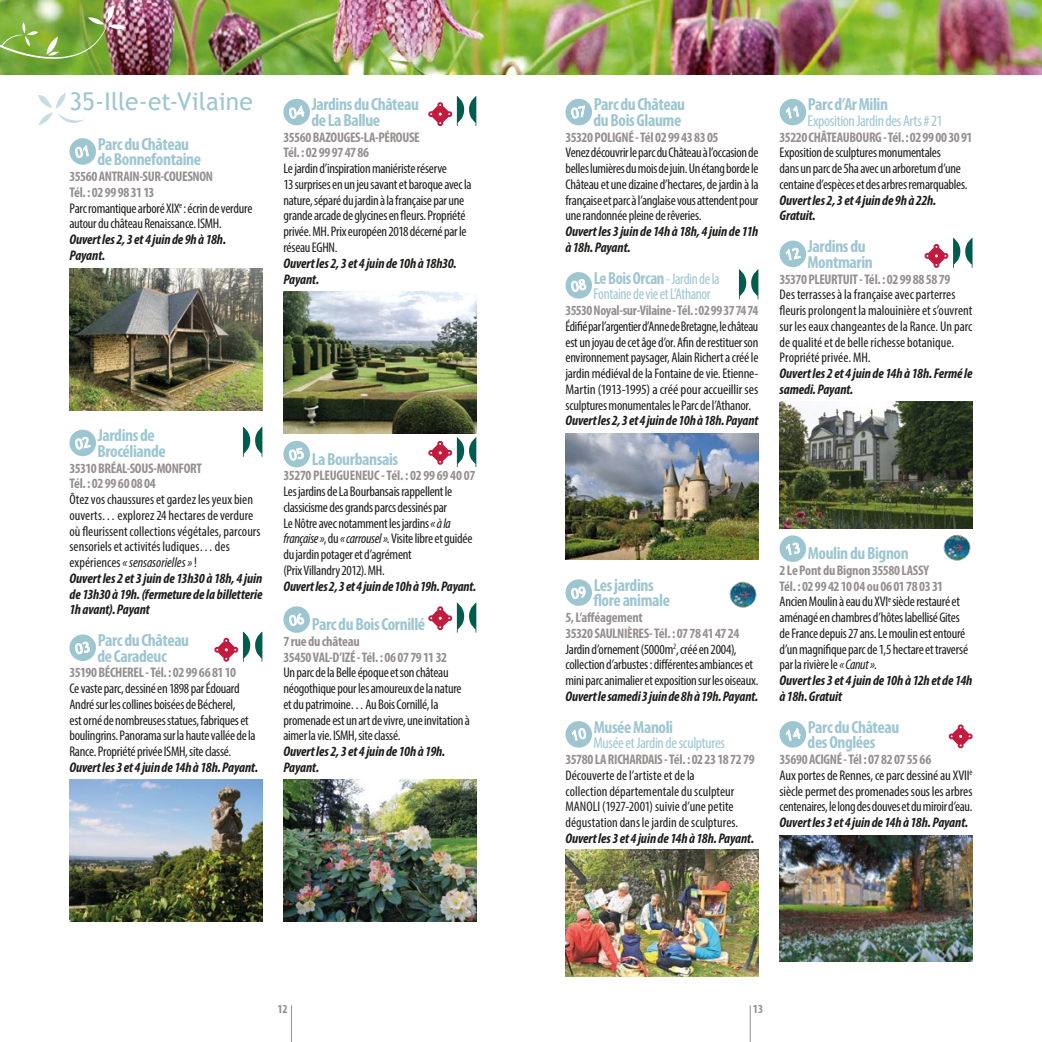
<style>
.page{position:relative;width:1042px;height:1042px;background:#fff}
.page>*{position:absolute;margin:0;border:0;box-sizing:border-box;transform-origin:0 0}
.t1{font:24.5px "Trebuchet MS";letter-spacing:.005em;color:#9ec6d1}
.t2{font:700 condensed 17.5px/15.8px "Myriad Pro";letter-spacing:-.025em;color:#9ec6d1}
.t3{font:700 condensed 17.5px "Myriad Pro";letter-spacing:-.025em;color:#9ec6d1;scale:.95 1}
.t4{font:condensed 15.75px "Myriad Pro";letter-spacing:-.02em;color:#9ec6d1}
.t5{font:condensed 15.75px "Myriad Pro";letter-spacing:-.02em;color:#9ec6d1;scale:.95 1}
.t6{font:condensed 14px/15.8px "Myriad Pro";letter-spacing:-.015em;color:#1d1d1b}
.t7{font:italic 700 condensed 14px/15.8px "Myriad Pro";letter-spacing:-.005em;color:#1d1d1b}
.t8{font:700 condensed 14px/15.8px "Myriad Pro";letter-spacing:-.025em;color:#95908f}
.t9{font:condensed 14px/15.8px "Myriad Pro";letter-spacing:.005em;color:#1d1d1b}
.t10{font:700 condensed 12.25px "Myriad Pro";color:#95908f}
.s1{font-weight:700;color:#95908f}
.s2{font-style:italic}
.s3{font-weight:700;font-style:italic}
.s4{font-weight:400;font-size:15.75px}
</style>
<div class="page">
<hr style="left:750px;top:1005px;width:1px;height:37px;background:#95908f">
<hr style="left:291px;top:1005px;width:1px;height:37px;background:#95908f">
<img style="left:0;top:0;width:1042px;height:74px">
<svg style="left:739px;top:269px;width:19px;height:30px"></svg>
<img style="left:729px;top:581px;width:28px;height:27px">
<svg style="left:243px;top:427px;width:19px;height:30px"></svg>
<svg style="left:214px;top:631px;width:48px;height:30px"></svg>
<svg style="left:38px;top:92px;width:46px;height:33px"></svg>
<svg style="left:924px;top:238px;width:48px;height:30px"></svg>
<img style="left:943px;top:534px;width:28px;height:27px">
<svg style="left:949px;top:724px;width:23px;height:24px"></svg>
<svg style="left:428px;top:96px;width:48px;height:30px"></svg>
<svg style="left:428px;top:437px;width:48px;height:30px"></svg>
<svg style="left:428px;top:602px;width:48px;height:30px"></svg>
<img style="left:0;top:0;width:126px;height:59px">
<img style="left:69px;top:268px;width:193px;height:142px">
<img style="left:69px;top:779px;width:193px;height:142px">
<img style="left:566px;top:433px;width:192px;height:126px">
<img style="left:566px;top:850px;width:192px;height:126px">
<img style="left:779px;top:835px;width:193px;height:126px">
<img style="left:779px;top:402px;width:193px;height:126px">
<img style="left:283px;top:779px;width:193px;height:142px">
<img style="left:283px;top:291px;width:193px;height:142px">
<svg style="left:565px;top:98px;width:27px;height:28px"></svg>
<svg style="left:565px;top:272px;width:27px;height:27px"></svg>
<svg style="left:565px;top:579px;width:27px;height:27px"></svg>
<svg style="left:565px;top:721px;width:27px;height:27px"></svg>
<svg style="left:69px;top:138px;width:27px;height:27px"></svg>
<svg style="left:69px;top:429px;width:27px;height:28px"></svg>
<svg style="left:69px;top:634px;width:27px;height:27px"></svg>
<svg style="left:779px;top:98px;width:27px;height:28px"></svg>
<svg style="left:779px;top:240px;width:27px;height:27px"></svg>
<svg style="left:779px;top:535px;width:27px;height:27px"></svg>
<svg style="left:779px;top:721px;width:27px;height:27px"></svg>
<svg style="left:283px;top:98px;width:27px;height:28px"></svg>
<svg style="left:283px;top:441px;width:27px;height:27px"></svg>
<svg style="left:283px;top:606px;width:27px;height:27px"></svg>
<h1 class="t1" style="left:69px;top:87px;width:185px">35-Ille-et-Vilaine</h1>
<p class="t2" style="left:97px;top:135px;width:105px">Parc du Château de Bonnefontaine</p>
<p class="t6" style="left:69px;top:168px;width:184px"><span class="s1">35560 ANTRAIN-SUR-COUESNON<br>Tél. : 02 99 98 31 13<br></span>Parc romantique arboré XIX<sup>e</sup> : écrin de verdure autour du château Renaissance. ISMH.</p>
<p class="t7" style="left:69px;top:231px;width:158px">Ouvert les 2, 3 et 4 juin de 9h à 18h.<br>Payant.</p>
<p class="t2" style="left:311px;top:96px;width:109px">Jardins du Château de La Ballue</p>
<p class="t8" style="left:283px;top:129px;width:138px">35560 BAZOUGES-LA-PÉROUSE<br>Tél. : 02 99 97 47 86</p>
<p class="t6" style="left:283px;top:161px;width:190px">Le jardin d’inspiration maniériste réserve<br>13 surprises en un jeu savant et baroque avec la nature, séparé du jardin à la française par une grande arcade de glycines en fleurs. Propriété privée. MH. Prix européen 2018 décerné par le réseau EGHN.</p>
<p class="t7" style="left:283px;top:255px;width:175px">Ouvert les 2, 3 et 4 juin de 10h à 18h30.<br>Payant.</p>
<p class="t2" style="left:97px;top:427px;width:70px">Jardins de<br>Brocéliande</p>
<p class="t8" style="left:69px;top:460px;width:134px">35310 BRÉAL-SOUS-MONFORT<br>Tél. : 02 99 60 08 04</p>
<p class="t9" style="left:69px;top:491px;width:194px">Ôtez vos chaussures et gardez les yeux bien ouverts… explorez 24 hectares de verdure où fleurissent collections végétales, parcours sensoriels et activités ludiques… des expériences <span class="s2">« sensasorielles »</span> !<br><span class="s3">Ouvert les 2 et 3 juin de 13h30 à 18h, 4 juin de 13h30 à 19h. (fermeture de la billetterie 1h avant). Payant</span></p>
<p class="t2" style="left:97px;top:632px;width:93px">Parc du Château de Caradeuc</p>
<p class="t8" style="left:69px;top:664px;width:168px">35190 BÉCHEREL - Tél. : 02 99 66 81 10</p>
<p class="t6" style="left:69px;top:680px;width:188px">Ce vaste parc, dessiné en 1898 par Édouard André sur les collines boisées de Bécherel,<br>est orné de nombreuses statues, fabriques et boulingrins. Panorama sur la haute vallée de la Rance. Propriété privée ISMH, site classé.</p>
<p class="t7" style="left:69px;top:759px;width:190px">Ouvert les 3 et 4 juin de 14h à 18h. Payant.</p>
<p class="t2" style="left:312px;top:450px;width:88px">La Bourbansais</p>
<p class="t8" style="left:283px;top:467px;width:194px">35270 PLEUGUENEUC - Tél. : 02 99 69 40 07</p>
<p class="t6" style="left:283px;top:483px;width:191px">Les jardins de La Bourbansais rappellent le classicisme des grands parcs dessinés par<br>Le Nôtre avec notamment les jardins <span class="s2">« à la française »</span>, du <span class="s2">« carrousel »</span>. Visite libre et guidée du jardin potager et d’agrément<br>(Prix Villandry 2012). MH.</p>
<p class="t7" style="left:283px;top:578px;width:194px">Ouvert les 2, 3 et 4 juin de 10h à 19h. Payant.</p>
<p class="t2" style="left:312px;top:616px;width:115px">Parc du Bois Cornillé</p>
<p class="t8" style="left:283px;top:633px;width:165px">7 rue du château<br>35450 VAL-D’IZÉ - Tél. : 06 07 79 11 32</p>
<p class="t6" style="left:283px;top:665px;width:188px">Un parc de la Belle époque et son château néogothique pour les amoureux de la nature et du patrimoine… Au Bois Cornillé, la promenade est un art de vivre, une invitation à aimer la vie. ISMH, site classé.</p>
<p class="t7" style="left:283px;top:743px;width:163px">Ouvert les 2, 3 et 4 juin de 10h à 19h.<br>Payant.</p>
<p class="t2" style="left:593px;top:96px;width:93px">Parc du Château du Bois Glaume</p>
<p class="t8" style="left:565px;top:129px;width:155px">35320 POLIGNÉ - Tél 02 99 43 83 05</p>
<p class="t6" style="left:565px;top:145px;width:194px;text-align:justify">Venez découvrir le parc du Château à l’occasion de belles lumières du mois de juin. Un étang borde le Château et une dizaine d’hectares, de jardin à la française et parc à l’anglaise vous attendent pour une randonnée pleine de rêveries.</p>
<p class="t7" style="left:565px;top:223px;width:194px">Ouvert les 3 juin de 14h à 18h, 4 juin de 11h à 18h. Payant.</p>
<p class="t3" style="left:594px;top:267px;width:134px">Le Bois Orcan <span class="s4">- Jardin de la</span></p>
<p class="t5" style="left:593px;top:284px;width:125px">Fontaine de vie et L’Athanor</p>
<p class="t8" style="left:565px;top:302px;width:194px">35530 Noyal-sur-Vilaine - Tél. : 02 99 37 74 74</p>
<p class="t6" style="left:565px;top:318px;width:194px;text-align:justify">Édifié par l’argentier d’Anne de Bretagne, le château est un joyau de cet âge d’or. Afin de restituer son environnement paysager, Alain Richert a créé le jardin médiéval de la Fontaine de vie. Etienne-Martin (1913-1995) a créé pour accueillir ses sculptures monumentales le Parc de l’Athanor.</p>
<p class="t7" style="left:565px;top:412px;width:194px">Ouvert les 2, 3 et 4 juin de 10h à 18h. Payant</p>
<p class="t2" style="left:808px;top:96px;width:82px">Parc d’Ar Milin</p>
<p class="t4" style="left:807px;top:111px;width:136px">Exposition Jardin des Arts # 21</p>
<p class="t8" style="left:779px;top:129px;width:194px">35220 CHÂTEAUBOURG - Tél. : 02 99 00 30 91</p>
<p class="t6" style="left:779px;top:145px;width:190px">Exposition de sculptures monumentales<br>dans un parc de 5ha avec un arboretum d’une centaine d’espèces et des arbres remarquables.</p>
<p class="t7" style="left:779px;top:192px;width:158px">Ouvert les 2, 3 et 4 juin de 9h à 22h.<br>Gratuit.</p>
<p class="t2" style="left:807px;top:238px;width:67px">Jardins du<br>Montmarin</p>
<p class="t8" style="left:779px;top:271px;width:172px">35370 PLEURTUIT - Tél. : 02 99 88 58 79</p>
<p class="t6" style="left:779px;top:287px;width:194px">Des terrasses à la française avec parterres fleuris prolongent la malouinière et s’ouvrent sur les eaux changeantes de la Rance. Un parc de qualité et de belle richesse botanique.<br>Propriété privée. MH.</p>
<p class="t7" style="left:779px;top:365px;width:194px">Ouvert les 2 et 4 juin de 14h à 18h. Fermé le samedi. Payant.</p>
<p class="t2" style="left:593px;top:576px;width:78px">Les jardins flore animale</p>
<p class="t6" style="left:565px;top:609px;width:194px"><span class="s1">5, L’afféagement<br>35320 SAULNIÈRES- Tél. : 07 78 41 47 24<br></span>Jardin d’ornement (5000m<sup>2</sup>, créé en 2004), collection d’arbustes : différentes ambiances et mini parc animalier et exposition sur les oiseaux.</p>
<p class="t7" style="left:565px;top:688px;width:194px">Ouvert le samedi 3 juin de 8h à 19h. Payant.</p>
<p class="t2" style="left:594px;top:718px;width:81px">Musée Manoli</p>
<p class="t4" style="left:593px;top:733px;width:133px">Musée et Jardin de sculptures</p>
<p class="t8" style="left:565px;top:751px;width:191px">35780 LA RICHARDAIS - Tél. : 02 23 18 72 79</p>
<p class="t6" style="left:565px;top:767px;width:174px">Découverte de l’artiste et de la collection départementale du sculpteur MANOLI (1927-2001) suivie d’une petite dégustation dans le jardin de sculptures.</p>
<p class="t7" style="left:565px;top:830px;width:190px">Ouvert les 3 et 4 juin de 14h à 18h. Payant.</p>
<p class="t2" style="left:808px;top:545px;width:102px">Moulin du Bignon</p>
<p class="t6" style="left:779px;top:562px;width:194px"><span class="s1">2 Le Pont du Bignon 35580 LASSY<br>Tél. : 02 99 42 10 04 ou 06 01 78 03 31<br></span>Ancien Moulin à eau du XVI<sup>e</sup> siècle restauré et aménagé en chambres d’hôtes labellisé Gites de France depuis 27 ans. Le moulin est entouré d’un magnifique parc de 1,5 hectare et traversé par la rivière le <span class="s2">« Canut »</span>.<br><span class="s3">Ouvert les 3 et 4 juin de 10h à 12h et de 14h à 18h. Gratuit</span></p>
<p class="t2" style="left:807px;top:718px;width:93px">Parc du Château des Onglées</p>
<p class="t6" style="left:779px;top:751px;width:194px"><span class="s1">35690 ACIGNÉ - Tél : 07 82 07 55 66<br></span>Aux portes de Rennes, ce parc dessiné au XVII<sup>è </sup>siècle permet des promenades sous les arbres centenaires, le long des douves et du miroir d’eau.</p>
<p class="t7" style="left:779px;top:814px;width:190px">Ouvert les 3 et 4 juin de 14h à 18h. Payant.</p>
<p class="t10" style="left:277px;top:1001px;width:12px">12</p>
<p class="t10" style="left:753px;top:1001px;width:12px">13</p>
</div>
